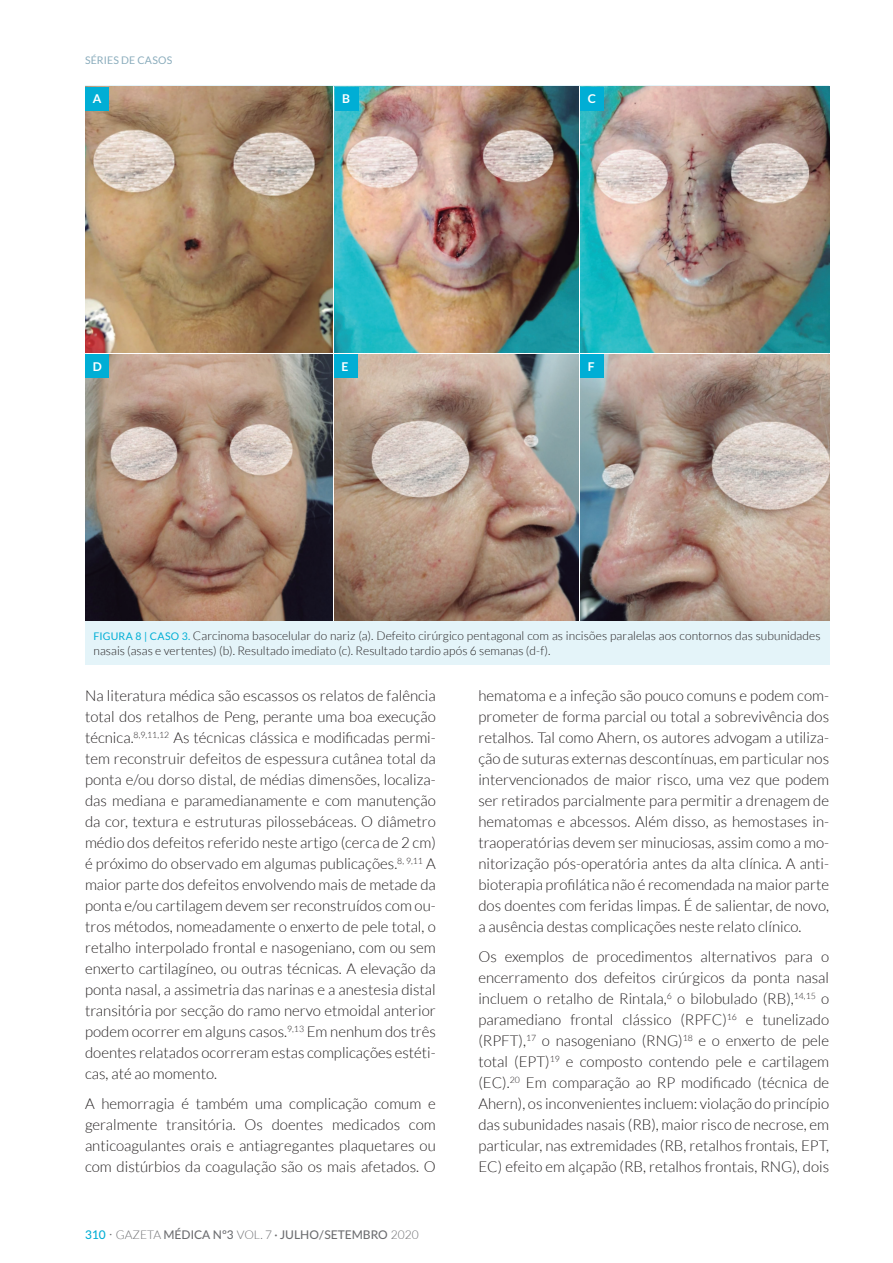
<style>
.page{position:relative;width:893px;height:1263px;background:#fff}
.page>*{position:absolute;margin:0;border:0;box-sizing:border-box;transform-origin:0 0}
.t1{font:300 15px/21px "Lato";color:#231f20;text-align:justify}
.t2{font:700 12.15px "Lato";color:#fff}
.t3{font:300 12px/14.4px "Lato";letter-spacing:.005em;color:#231f20}
.t4{font:500 12px "Lato";color:#6c6d70}
.t5{font:10.5px "Lato";letter-spacing:.02em;color:#8aacbc}
.s1{font-weight:400;font-size:10.5px;color:#00aed5}
.s2{color:#00aed5}
.s3{font-weight:300;font-size:15px}
.s4{font-weight:300}
</style>
<div class="page">
<div style="left:85px;top:620px;width:744px;height:44px;background:#e4f4f9"></div>
<img style="left:85px;top:87px;width:493px;height:533px">
<img style="left:580px;top:87px;width:249px;height:533px">
<div style="left:85px;top:87px;width:24px;height:23px;background:#00aed5"></div>
<div style="left:335px;top:87px;width:23px;height:23px;background:#00aed5"></div>
<div style="left:580px;top:87px;width:24px;height:23px;background:#00aed5"></div>
<div style="left:85px;top:354px;width:24px;height:24px;background:#00aed5"></div>
<div style="left:334px;top:354px;width:24px;height:24px;background:#00aed5"></div>
<div style="left:580px;top:354px;width:24px;height:24px;background:#00aed5"></div>
<p class="t5" style="left:85px;top:54px;width:89px">SÉRIES DE CASOS</p>
<p class="t2" style="left:93px;top:92px;width:10px">A</p>
<p class="t2" style="left:342px;top:92px;width:9px">B</p>
<p class="t2" style="left:588px;top:92px;width:10px">C</p>
<p class="t2" style="left:93px;top:360px;width:11px">D</p>
<p class="t2" style="left:341px;top:360px;width:8px">E</p>
<p class="t2" style="left:588px;top:360px;width:8px">F</p>
<p class="t3" style="left:94px;top:629px;width:729px"><span class="s1">FIGURA 8 | CASO 3.</span> Carcinoma basocelular do nariz (a). Defeito cirúrgico pentagonal com as incisões paralelas aos contornos das subunidades nasais (asas e vertentes) (b). Resultado imediato (c). Resultado tardio após 6 semanas (d-f).</p>
<p class="t1" style="left:85px;top:685px;width:352px">Na literatura médica são escassos os relatos de falência total dos retalhos de Peng, perante uma boa execução técnica.<sup>8,9,11,12</sup> As técnicas clássica e modificadas permi&shy;tem reconstruir defeitos de espessura cutânea total da ponta e/ou dorso distal, de médias dimensões, localiza&shy;das mediana e paramedianamente e com manutenção da cor, textura e estruturas pilossebáceas. O diâmetro médio dos defeitos referido neste artigo (cerca de 2 cm) é próximo do observado em algumas publicações.<sup>8,</sup> <sup>9,11</sup> A maior parte dos defeitos envolvendo mais de metade da ponta e/ou cartilagem devem ser reconstruídos com ou&shy;tros métodos, nomeadamente o enxerto de pele total, o retalho interpolado frontal e nasogeniano, com ou sem enxerto cartilagíneo, ou outras técnicas. A elevação da ponta nasal, a assimetria das narinas e a anestesia distal transitória por secção do ramo nervo etmoidal anterior podem ocorrer em alguns casos.<sup>9,13</sup> Em nenhum dos três doentes relatados ocorreram estas complicações estéti&shy;cas, até ao momento.</p>
<p class="t1" style="left:85px;top:1093px;width:352px">A hemorragia é também uma complicação comum e geralmente transitória. Os doentes medicados com anticoagulantes orais e antiagregantes plaquetares ou com distúrbios da coagulação são os mais afetados. O</p>
<p class="t4" style="left:85px;top:1226px;width:335px"><span class="s2">310</span> <span class="s3">·</span> <span class="s4">GAZETA</span> MÉDICA Nº3 <span class="s4">VOL. 7</span> · JULHO/SETEMBRO <span class="s4">2020</span></p>
<p class="t1" style="left:478px;top:685px;width:352px">hematoma e a infeção são pouco comuns e podem com&shy;prometer de forma parcial ou total a sobrevivência dos retalhos. Tal como Ahern, os autores advogam a utiliza&shy;ção de suturas externas descontínuas, em particular nos intervencionados de maior risco, uma vez que podem ser retirados parcialmente para permitir a drenagem de hematomas e abcessos. Além disso, as hemostases in&shy;traoperatórias devem ser minuciosas, assim como a mo&shy;nitorização pós-operatória antes da alta clínica. A anti&shy;bioterapia profilática não é recomendada na maior parte dos doentes com feridas limpas. É de salientar, de novo, a ausência destas complicações neste relato clínico.</p>
<p class="t1" style="left:478px;top:946px;width:352px">Os exemplos de procedimentos alternativos para o encerramento dos defeitos cirúrgicos da ponta nasal incluem o retalho de Rintala,<sup>6</sup> o bilobulado (RB),<sup>14,15</sup> o paramediano frontal clássico (RPFC)<sup>16</sup> e tunelizado (RPFT),<sup>17</sup> o nasogeniano (RNG)<sup>18</sup> e o enxerto de pele total (EPT)<sup>19</sup> e composto contendo pele e cartilagem (EC).<sup>20</sup> Em comparação ao RP modificado (técnica de Ahern), os inconvenientes incluem: violação do princípio das subunidades nasais (RB), maior risco de necrose, em particular, nas extremidades (RB, retalhos frontais, EPT, EC) efeito em alçapão (RB, retalhos frontais, RNG), dois</p>
</div>
